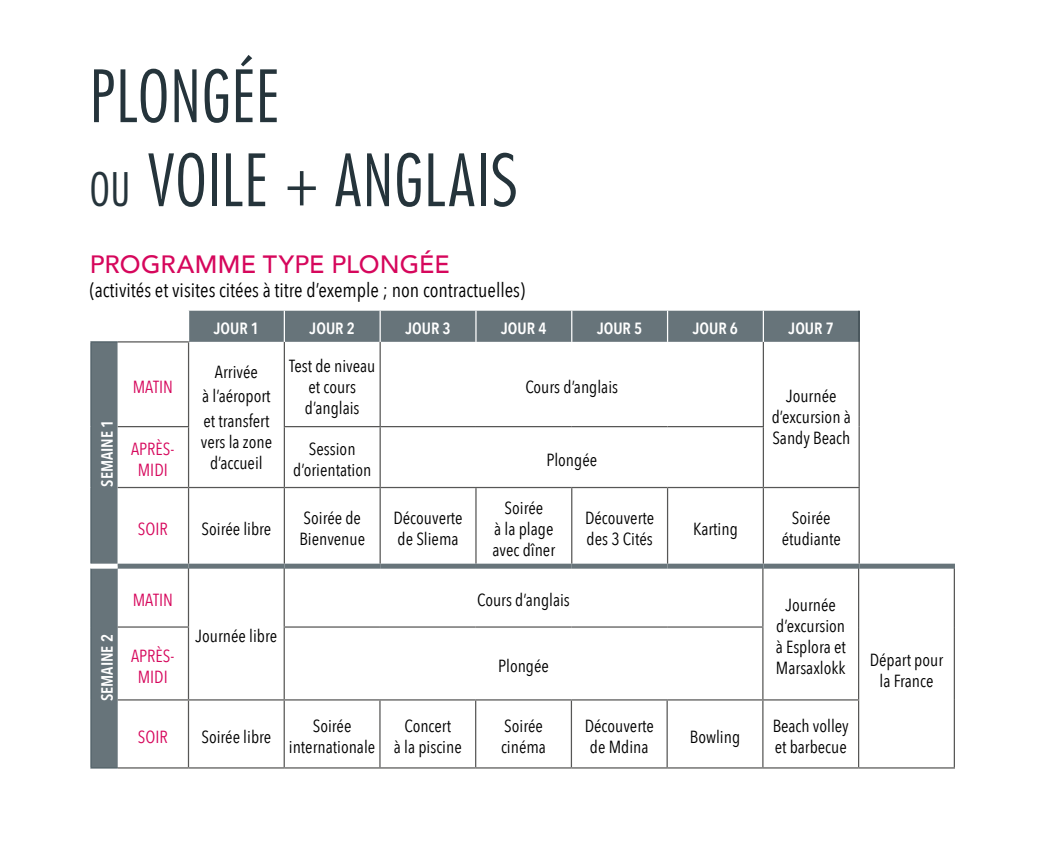
<style>
.page{position:relative;width:1048px;height:843px;background:#fff}
.page>*{position:absolute;margin:0;border:0;box-sizing:border-box;transform-origin:0 0}
.t1{font:300 condensed 70px/84px "Futura";letter-spacing:.015em;color:#25343b}
.t2{font:500 25px "Avenir";letter-spacing:.005em;color:#d6075c}
.t3{font:20px "Avenir Next Condensed";color:#000}
.t4{font:17.5px/21px "Avenir Next Condensed";color:#000;text-align:center}
.t5{font:17.5px/21px "Avenir Next Condensed";color:#d6075c;text-align:center}
.t6{font:600 16.25px "Avenir Next Condensed";color:#fff}
.s1{font-size:45px}
</style>
<div class="page">
<div style="left:91px;top:568px;width:27px;height:200px;background:#67747a"></div>
<svg style="left:118px;top:568px;width:835px;height:199px"></svg>
<hr style="left:188px;top:568px;width:1px;height:58px;background:#575756">
<hr style="left:283px;top:568px;width:2px;height:58px;background:#575756">
<hr style="left:762px;top:568px;width:1px;height:58px;background:#575756">
<hr style="left:857px;top:568px;width:2px;height:59px;background:#575756">
<hr style="left:953px;top:568px;width:1px;height:59px;background:#575756">
<hr style="left:857px;top:627px;width:2px;height:72px;background:#575756">
<hr style="left:953px;top:627px;width:1px;height:73px;background:#575756">
<hr style="left:953px;top:700px;width:1px;height:67px;background:#575756">
<hr style="left:118px;top:626px;width:71px;height:1px;background:#575756">
<hr style="left:188px;top:627px;width:1px;height:72px;background:#575756">
<hr style="left:283px;top:626px;width:97px;height:1px;background:#575756">
<hr style="left:283px;top:627px;width:2px;height:72px;background:#575756">
<hr style="left:380px;top:626px;width:95px;height:1px;background:#575756">
<hr style="left:475px;top:626px;width:96px;height:1px;background:#575756">
<hr style="left:571px;top:626px;width:96px;height:1px;background:#575756">
<hr style="left:667px;top:626px;width:96px;height:1px;background:#575756">
<hr style="left:762px;top:627px;width:1px;height:72px;background:#575756">
<hr style="left:118px;top:699px;width:70px;height:1px;background:#575756">
<hr style="left:188px;top:699px;width:96px;height:1px;background:#575756">
<hr style="left:188px;top:700px;width:1px;height:67px;background:#575756">
<hr style="left:284px;top:699px;width:96px;height:1px;background:#575756">
<hr style="left:283px;top:700px;width:2px;height:67px;background:#575756">
<hr style="left:380px;top:699px;width:95px;height:1px;background:#575756">
<hr style="left:379px;top:700px;width:1px;height:67px;background:#575756">
<hr style="left:475px;top:699px;width:96px;height:1px;background:#575756">
<hr style="left:475px;top:700px;width:1px;height:67px;background:#575756">
<hr style="left:571px;top:699px;width:96px;height:1px;background:#575756">
<hr style="left:570px;top:700px;width:2px;height:67px;background:#575756">
<hr style="left:667px;top:699px;width:95px;height:1px;background:#575756">
<hr style="left:666px;top:700px;width:1px;height:67px;background:#575756">
<hr style="left:762px;top:699px;width:97px;height:1px;background:#575756">
<hr style="left:762px;top:700px;width:1px;height:67px;background:#575756">
<hr style="left:857px;top:700px;width:2px;height:67px;background:#575756">
<hr style="left:188px;top:767px;width:96px;height:1px;background:#575756">
<hr style="left:667px;top:767px;width:95px;height:1px;background:#575756">
<hr style="left:762px;top:767px;width:96px;height:1px;background:#575756">
<hr style="left:858px;top:767px;width:96px;height:1px;background:#575756">
<hr style="left:118px;top:767px;width:70px;height:1px;background:#575756">
<hr style="left:284px;top:767px;width:96px;height:1px;background:#575756">
<hr style="left:380px;top:767px;width:95px;height:1px;background:#575756">
<hr style="left:475px;top:767px;width:96px;height:1px;background:#575756">
<hr style="left:571px;top:767px;width:96px;height:1px;background:#575756">
<hr style="left:90px;top:568px;width:2px;height:59px;background:#516168">
<hr style="left:90px;top:627px;width:2px;height:73px;background:#516168">
<hr style="left:90px;top:700px;width:2px;height:67px;background:#516168">
<svg style="left:90px;top:767px;width:27px;height:1px"></svg>
<svg style="left:92px;top:311px;width:766px;height:252px;background:#778388"></svg>
<svg style="left:118px;top:342px;width:740px;height:221px"></svg>
<hr style="left:118px;top:341px;width:71px;height:1px;background:#575756">
<hr style="left:188px;top:342px;width:1px;height:84px;background:#575756">
<hr style="left:284px;top:342px;width:1px;height:84px;background:#575756">
<hr style="left:379px;top:342px;width:2px;height:84px;background:#575756">
<hr style="left:762px;top:342px;width:1px;height:84px;background:#575756">
<hr style="left:858px;top:342px;width:1px;height:84px;background:#575756">
<hr style="left:858px;top:426px;width:1px;height:61px;background:#575756">
<hr style="left:118px;top:426px;width:71px;height:1px;background:#575756">
<hr style="left:188px;top:427px;width:1px;height:60px;background:#575756">
<hr style="left:284px;top:426px;width:96px;height:1px;background:#575756">
<hr style="left:284px;top:427px;width:1px;height:60px;background:#575756">
<hr style="left:380px;top:426px;width:96px;height:1px;background:#575756">
<hr style="left:379px;top:427px;width:2px;height:60px;background:#575756">
<hr style="left:476px;top:426px;width:95px;height:1px;background:#575756">
<hr style="left:571px;top:426px;width:96px;height:1px;background:#575756">
<hr style="left:667px;top:426px;width:96px;height:1px;background:#575756">
<hr style="left:762px;top:427px;width:1px;height:60px;background:#575756">
<hr style="left:118px;top:487px;width:70px;height:1px;background:#575756">
<hr style="left:188px;top:487px;width:96px;height:1px;background:#575756">
<hr style="left:188px;top:488px;width:1px;height:75px;background:#575756">
<hr style="left:284px;top:487px;width:96px;height:1px;background:#575756">
<hr style="left:284px;top:488px;width:1px;height:75px;background:#575756">
<hr style="left:380px;top:487px;width:96px;height:1px;background:#575756">
<hr style="left:379px;top:488px;width:2px;height:75px;background:#575756">
<hr style="left:476px;top:487px;width:95px;height:1px;background:#575756">
<hr style="left:475px;top:488px;width:1px;height:75px;background:#575756">
<hr style="left:571px;top:487px;width:96px;height:1px;background:#575756">
<hr style="left:571px;top:488px;width:1px;height:75px;background:#575756">
<hr style="left:667px;top:487px;width:96px;height:1px;background:#575756">
<hr style="left:666px;top:488px;width:2px;height:75px;background:#575756">
<hr style="left:763px;top:487px;width:96px;height:1px;background:#575756">
<hr style="left:762px;top:488px;width:1px;height:75px;background:#575756">
<hr style="left:858px;top:488px;width:1px;height:75px;background:#575756">
<hr style="left:188px;top:311px;width:1px;height:30px;background:#fff">
<hr style="left:284px;top:311px;width:1px;height:31px;background:#fff">
<hr style="left:379px;top:311px;width:2px;height:31px;background:#fff">
<hr style="left:475px;top:311px;width:1px;height:31px;background:#fff">
<hr style="left:571px;top:311px;width:1px;height:31px;background:#fff">
<hr style="left:666px;top:311px;width:2px;height:31px;background:#fff">
<hr style="left:762px;top:311px;width:1px;height:31px;background:#fff">
<svg style="left:90px;top:341px;width:28px;height:1px"></svg>
<hr style="left:90px;top:342px;width:2px;height:84px;background:#516168">
<hr style="left:90px;top:426px;width:2px;height:61px;background:#516168">
<hr style="left:90px;top:487px;width:2px;height:76px;background:#516168">
<hr style="left:858px;top:311px;width:1px;height:31px;background:#25343b">
<div style="left:118px;top:563px;width:70px;height:5px;background:#67747a"></div>
<div style="left:188px;top:563px;width:96px;height:5px;background:#67747a"></div>
<div style="left:284px;top:563px;width:96px;height:5px;background:#67747a"></div>
<div style="left:380px;top:563px;width:96px;height:5px;background:#67747a"></div>
<div style="left:476px;top:563px;width:95px;height:5px;background:#67747a"></div>
<div style="left:571px;top:563px;width:96px;height:5px;background:#67747a"></div>
<div style="left:667px;top:563px;width:96px;height:5px;background:#67747a"></div>
<div style="left:763px;top:563px;width:96px;height:5px;background:#67747a"></div>
<div style="left:859px;top:563px;width:95px;height:5px;background:#67747a"></div>
<h1 class="t1" style="left:90px;top:54px;width:429px">PLONGÉE<br><span class="s1">OU</span> VOILE + ANGLAIS</h1>
<h2 class="t2" style="left:90px;top:242px;width:361px">PROGRAMME TYPE PLONGÉE</h2>
<p class="t3" style="left:90px;top:273px;width:436px">(activités et visites citées à titre d’exemple ; non contractuelles)</p>
<p class="t6" style="left:93px;top:486px;width:68px;rotate:-90deg">SEMAINE 1</p>
<p class="t6" style="left:93px;top:701px;width:68px;rotate:-90deg">SEMAINE 2</p>
<p class="t6" style="left:214px;top:315px;width:47px">JOUR 1</p>
<p class="t6" style="left:309px;top:315px;width:47px">JOUR 2</p>
<p class="t6" style="left:405px;top:315px;width:47px">JOUR 3</p>
<p class="t6" style="left:501px;top:315px;width:47px">JOUR 4</p>
<p class="t6" style="left:597px;top:315px;width:47px">JOUR 5</p>
<p class="t6" style="left:692px;top:315px;width:47px">JOUR 6</p>
<p class="t6" style="left:788px;top:315px;width:47px">JOUR 7</p>
<p class="t4" style="left:289px;top:354px;width:88px">Test de niveau et cours d’anglais</p>
<p class="t4" style="left:202px;top:358px;width:70px;line-height:24.5px">Arrivée<br>à l’aéroport et transfert</p>
<p class="t4" style="left:201px;top:430px;width:73px">vers la zone d’accueil</p>
<p class="t4" style="left:525px;top:375px;width:94px">Cours d’anglais</p>
<p class="t5" style="left:133px;top:375px;width:42px">MATIN</p>
<p class="t5" style="left:131px;top:438px;width:45px">APRÈS-<br>MIDI</p>
<p class="t4" style="left:293px;top:438px;width:79px">Session d’orientation</p>
<p class="t4" style="left:546px;top:448px;width:52px">Plongée</p>
<p class="t4" style="left:771px;top:385px;width:81px">Journée d’excursion à<br>Sandy Beach</p>
<p class="t5" style="left:138px;top:517px;width:31px">SOIR</p>
<p class="t4" style="left:201px;top:517px;width:71px">Soirée libre</p>
<p class="t4" style="left:299px;top:507px;width:67px;text-align:left">Soirée de<br>Bienvenue</p>
<p class="t4" style="left:393px;top:507px;width:71px;text-align:left">Découverte de Sliema</p>
<p class="t4" style="left:492px;top:496px;width:64px">Soirée<br>à la plage avec dîner</p>
<p class="t4" style="left:585px;top:507px;width:71px;text-align:left">Découverte des 3 Cités</p>
<p class="t4" style="left:693px;top:517px;width:46px">Karting</p>
<p class="t4" style="left:781px;top:507px;width:61px">Soirée étudiante</p>
<p class="t5" style="left:133px;top:588px;width:42px">MATIN</p>
<p class="t5" style="left:131px;top:644px;width:45px">APRÈS-<br>MIDI</p>
<p class="t4" style="left:195px;top:625px;width:83px">Journée libre</p>
<p class="t4" style="left:477px;top:588px;width:94px">Cours d’anglais</p>
<p class="t4" style="left:775px;top:593px;width:72px">Journée d’excursion à Esplora et<br>Marsaxlokk</p>
<p class="t4" style="left:498px;top:655px;width:52px">Plongée</p>
<p class="t5" style="left:138px;top:725px;width:31px">SOIR</p>
<p class="t4" style="left:201px;top:725px;width:71px">Soirée libre</p>
<p class="t4" style="left:289px;top:715px;width:88px">Soirée internationale</p>
<p class="t4" style="left:394px;top:715px;width:69px">Concert<br>à la piscine</p>
<p class="t4" style="left:501px;top:715px;width:46px;text-align:left">Soirée cinéma</p>
<p class="t4" style="left:584px;top:715px;width:71px">Découverte de Mdina</p>
<p class="t4" style="left:689px;top:725px;width:52px">Bowling</p>
<p class="t4" style="left:772px;top:715px;width:78px;text-align:left">Beach volley et barbecue</p>
<p class="t4" style="left:869px;top:648px;width:75px">Départ pour la France</p>
</div>
